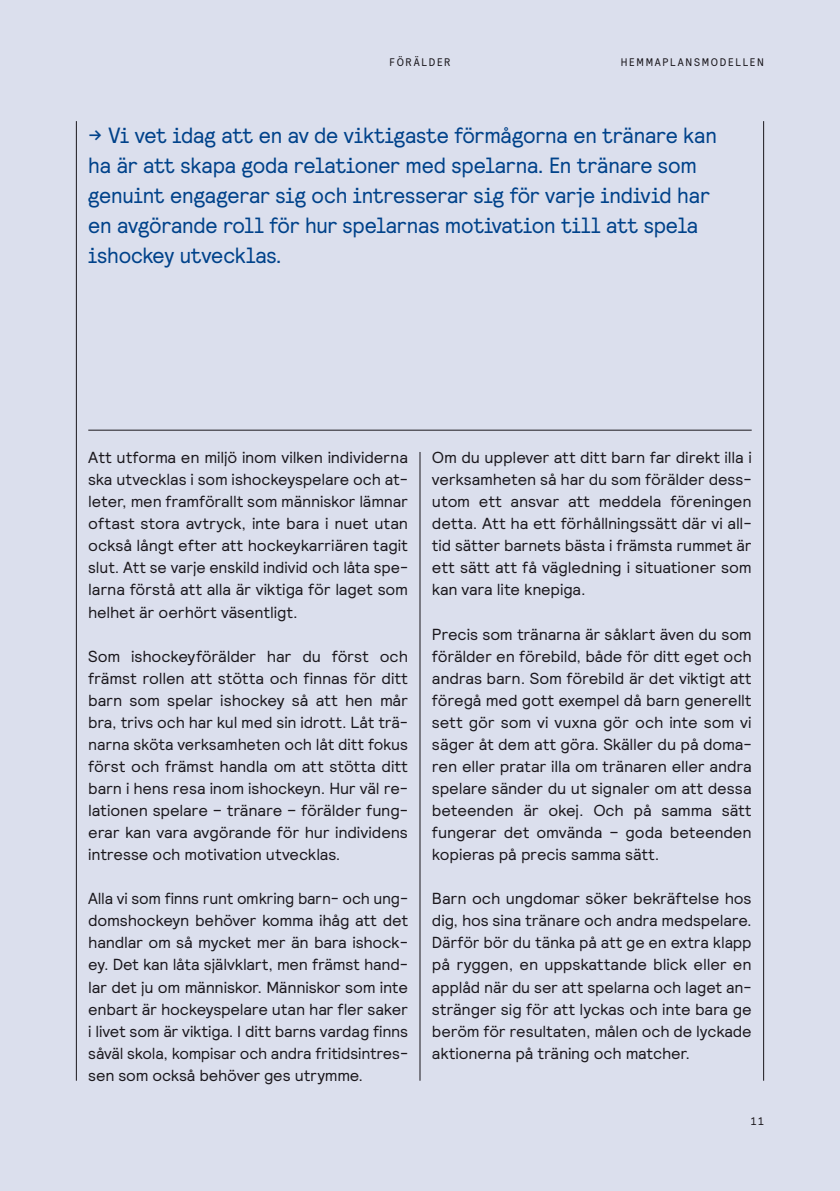
<style>
.page{position:relative;width:840px;height:1191px;background:#fff}
.page>*{position:absolute;margin:0;border:0;box-sizing:border-box;transform-origin:0 0}
.t1{font:22px/30px "Relative Faux";letter-spacing:-.015em;color:#00428a}
.t2{font:16px/22px "Relative";letter-spacing:-.01em;color:#1a171c;text-align:justify}
.t3{font:11px "Relative Faux";letter-spacing:.155em;color:#1a171c}
</style>
<div class="page">
<div style="left:1px;top:0;width:838px;height:1190px;background:#dbdfed"></div>
<hr style="left:88px;top:430px;width:663px;height:1px;background:#1a171c">
<hr style="left:419px;top:452px;width:1px;height:628px;background:#1a171c">
<hr style="left:762px;top:121px;width:1px;height:959px;background:#1a171c">
<hr style="left:76px;top:121px;width:1px;height:959px;background:#1a171c">
<p class="t3" style="left:389px;top:58px;width:62px">FÖRÄLDER</p>
<p class="t3" style="left:620px;top:58px;width:144px">HEMMAPLANSMODELLEN</p>
<p class="t1" style="left:88px;top:123px;width:629px">- Vi vet idag att en av de viktigaste förmågorna en tränare kan ha är att skapa goda relationer med spelarna. En tränare som genuint engagerar sig och intresserar sig för varje individ har en avgörande roll för hur spelarnas motivation till att spela ishockey utvecklas.</p>
<p class="t2" style="left:88px;top:448px;width:321px">Att utforma en miljö inom vilken individerna ska utvecklas i som ishockeyspelare och at&shy;leter, men framförallt som människor lämnar oftast stora avtryck, inte bara i nuet utan också långt efter att hockeykarriären tagit slut. Att se varje enskild individ och låta spe&shy;larna förstå att alla är viktiga för laget som helhet är oerhört väsentligt.</p>
<p class="t2" style="left:88px;top:646px;width:321px">Som ishockeyförälder har du först och främst rollen att stötta och finnas för ditt barn som spelar ishockey så att hen mår bra, trivs och har kul med sin idrott. Låt trä&shy;narna sköta verksamheten och låt ditt fokus först och främst handla om att stötta ditt barn i hens resa inom ishockeyn. Hur väl re&shy;lationen spelare – tränare – förälder fung&shy;erar kan vara avgörande för hur individens intresse och motivation utvecklas.</p>
<p class="t2" style="left:88px;top:889px;width:321px">Alla vi som finns runt omkring barn- och ung&shy;domshockeyn behöver komma ihåg att det handlar om så mycket mer än bara ishock&shy;ey. Det kan låta självklart, men främst hand&shy;lar det ju om människor. Människor som inte enbart är hockeyspelare utan har fler saker i livet som är viktiga. I ditt barns vardag finns såväl skola, kompisar och andra fritidsintres&shy;sen som också behöver ges utrymme.</p>
<p class="t2" style="left:431px;top:448px;width:321px">Om du upplever att ditt barn far direkt illa i verksamheten så har du som förälder dess&shy;utom ett ansvar att meddela föreningen detta. Att ha ett förhållningssätt där vi all&shy;tid sätter barnets bästa i främsta rummet är ett sätt att få vägledning i situationer som kan vara lite knepiga.</p>
<p class="t2" style="left:431px;top:624px;width:321px">Precis som tränarna är såklart även du som förälder en förebild, både för ditt eget och andras barn. Som förebild är det viktigt att föregå med gott exempel då barn generellt sett gör som vi vuxna gör och inte som vi säger åt dem att göra. Skäller du på doma&shy;ren eller pratar illa om tränaren eller andra spelare sänder du ut signaler om att dessa beteenden är okej. Och på samma sätt fungerar det omvända – goda beteenden kopieras på precis samma sätt.</p>
<p class="t2" style="left:431px;top:889px;width:321px">Barn och ungdomar söker bekräftelse hos dig, hos sina tränare och andra medspelare.<br>Därför bör du tänka på att ge en extra klapp på ryggen, en uppskattande blick eller en applåd när du ser att spelarna och laget an&shy;stränger sig för att lyckas och inte bara ge beröm för resultaten, målen och de lyckade aktionerna på träning och matcher.</p>
<p class="t3" style="left:750px;top:1117px;width:14px">11</p>
</div>
